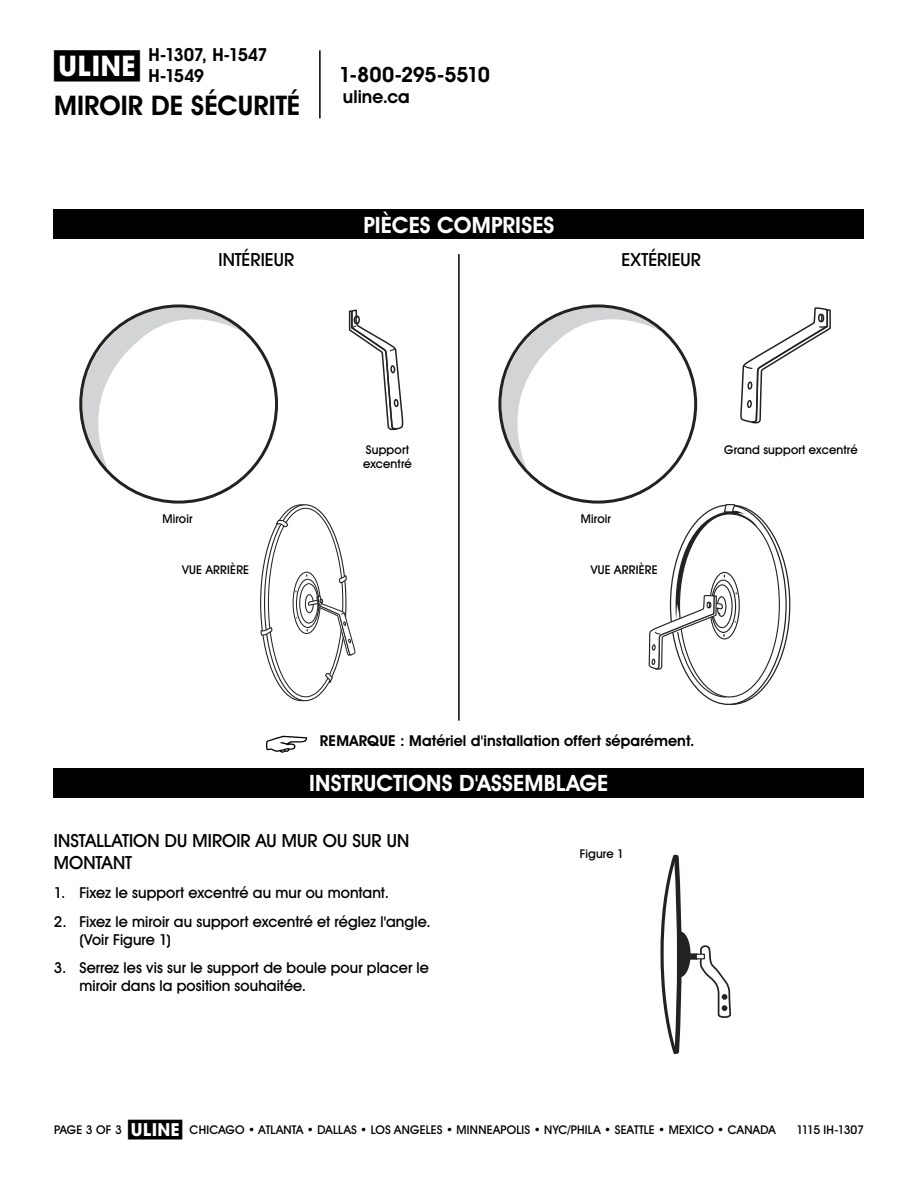
<style>
.page{position:relative;width:918px;height:1188px;background:#fff}
.page>*{position:absolute;margin:0;border:0;box-sizing:border-box;transform-origin:0 0}
.t1{font:700 28.5px "Uline Two Knine";color:#000}
.t2{font:700 27px "Uline Two Knine";letter-spacing:.005em;color:#000}
.t3{font:700 22.5px "Uline Two Knine";letter-spacing:.005em;color:#fff}
.t4{font:700 21px "Uline Two Knine";letter-spacing:-.02em;color:#000}
.t5{font:18px/21.6px "Uline Two Knine";letter-spacing:.005em;color:#000}
.t6{font:700 18px/21px "Uline Two Knine";letter-spacing:-.05em;color:#000}
.t7{font:700 18px "Uline Two Knine";letter-spacing:-.015em;color:#000}
.t8{font:15px/18px "Uline Two Knine";letter-spacing:.005em;color:#000}
.t9{font:700 15px "Uline Two Knine";letter-spacing:.005em;color:#000}
.t10{font:12px/14.4px "Uline Two Knine";letter-spacing:.015em;color:#000}
.t11{font:12px "Uline Two Knine";letter-spacing:-.06em;color:#000}
.s1{font-weight:700}
.s2{font-size:18px}
</style>
<div class="page">
<hr style="left:319px;top:50px;width:2px;height:68px;background:#000">
<hr style="left:458px;top:254px;width:2px;height:467px;background:#000">
<div style="left:54px;top:209px;width:810px;height:30px;background:#000"></div>
<svg style="left:266px;top:736px;width:41px;height:17px"></svg>
<div style="left:54px;top:768px;width:810px;height:30px;background:#000"></div>
<svg style="left:79px;top:308px;width:165px;height:179px"></svg>
<svg style="left:502px;top:308px;width:161px;height:179px"></svg>
<svg style="left:348px;top:310px;width:56px;height:121px"></svg>
<svg style="left:261px;top:505px;width:81px;height:196px"></svg>
<svg style="left:265px;top:505px;width:81px;height:196px"></svg>
<div style="left:268px;top:508px;width:75px;height:189px;background:#fff;border-radius:50%"></div>
<svg style="left:293px;top:572px;width:27px;height:62px"></svg>
<div style="left:293px;top:572px;width:28px;height:62px;border:1px solid #242122;border-radius:50%"></div>
<svg style="left:296px;top:579px;width:23px;height:49px"></svg>
<div style="left:296px;top:579px;width:23px;height:49px;border:1px solid #242122;border-radius:50%"></div>
<svg style="left:300px;top:584px;width:18px;height:39px"></svg>
<div style="left:299px;top:583px;width:20px;height:41px;border:1px solid #242122;border-radius:50%"></div>
<div style="left:305px;top:594px;width:9px;height:19px;border:1px solid #242122;border-radius:50%"></div>
<svg style="left:260px;top:627px;width:13px;height:9px"></svg>
<svg style="left:324px;top:671px;width:9px;height:16px"></svg>
<svg style="left:275px;top:519px;width:14px;height:10px"></svg>
<svg style="left:339px;top:575px;width:8px;height:8px"></svg>
<svg style="left:307px;top:595px;width:49px;height:61px"></svg>
<svg style="left:740px;top:307px;width:91px;height:117px"></svg>
<svg style="left:671px;top:505px;width:115px;height:199px"></svg>
<div style="left:680px;top:514px;width:99px;height:183px;background:#fff;border-radius:50%"></div>
<svg style="left:649px;top:504px;width:108px;height:201px"></svg>
<svg style="left:699px;top:945px;width:32px;height:73px"></svg>
<svg style="left:660px;top:854px;width:31px;height:201px"></svg>
<div style="left:689px;top:954px;width:8px;height:5px;background:#242122"></div>
<div style="left:688px;top:953px;width:10px;height:7px;border:2px solid #242122"></div>
<div style="left:696px;top:954px;width:8px;height:5px;background:#fff"></div>
<div style="left:696px;top:954px;width:9px;height:5px;border:1px solid #242122"></div>
<h1 class="t1" style="left:54px;top:49px;width:87px">π</h1>
<p class="t6" style="left:148px;top:44px;width:121px">H-1307, H-1547<br>H-1549</p>
<h2 class="t2" style="left:54px;top:89px;width:248px">MIROIR DE SÉCURITÉ</h2>
<h3 class="t4" style="left:339px;top:62px;width:152px">1-800-295-5510</h3>
<p class="t7" style="left:343px;top:86px;width:68px">uline.ca</p>
<h3 class="t3" style="left:363px;top:211px;width:193px">PIÈCES COMPRISES</h3>
<p class="t5" style="left:218px;top:249px;width:77px">INTÉRIEUR</p>
<p class="t5" style="left:622px;top:249px;width:81px">EXTÉRIEUR</p>
<p class="t10" style="left:162px;top:511px;width:32px">Miroir</p>
<p class="t10" style="left:363px;top:442px;width:50px">Support excentré</p>
<p class="t10" style="left:581px;top:511px;width:32px">Miroir</p>
<p class="t10" style="left:182px;top:562px;width:69px">VUE ARRIÈRE</p>
<p class="t10" style="left:591px;top:562px;width:69px">VUE ARRIÈRE</p>
<p class="t10" style="left:724px;top:442px;width:135px">Grand support excentré</p>
<p class="t9" style="left:320px;top:732px;width:376px">REMARQUE : Matériel d'installation offert séparément.</p>
<h3 class="t3" style="left:309px;top:769px;width:301px">INSTRUCTIONS D'ASSEMBLAGE</h3>
<p class="t5" style="left:54px;top:830px;width:357px">INSTALLATION DU MIROIR AU MUR OU SUR UN<br>MONTANT</p>
<p class="t8" style="left:54px;top:883px;width:337px">1. Fixez le support excentré au mur ou montant.</p>
<p class="t8" style="left:79px;top:912px;width:353px;text-indent:-26px">2. Fixez le miroir au support excentré et réglez l<span class="s1">'</span>angle. (Voir Figure 1)</p>
<p class="t8" style="left:79px;top:959px;width:351px;text-indent:-26px">3. Serrez les vis sur le support de boule pour placer le miroir dans la position souhaitée.</p>
<p class="t10" style="left:580px;top:847px;width:46px">Figure 1</p>
<p class="t10" style="left:128px;top:1122px;width:649px"><span class="s2">π</span> CHICAGO • ATLANTA • DALLAS • LOS ANGELES • MINNEAPOLIS • NYC/PHILA • SEATTLE • MEXICO • CANADA</p>
<p class="t10" style="left:54px;top:1122px;width:69px">PAGE 3 OF 3</p>
<p class="t11" style="left:796px;top:1122px;width:69px">1115 IH-1307</p>
</div>
